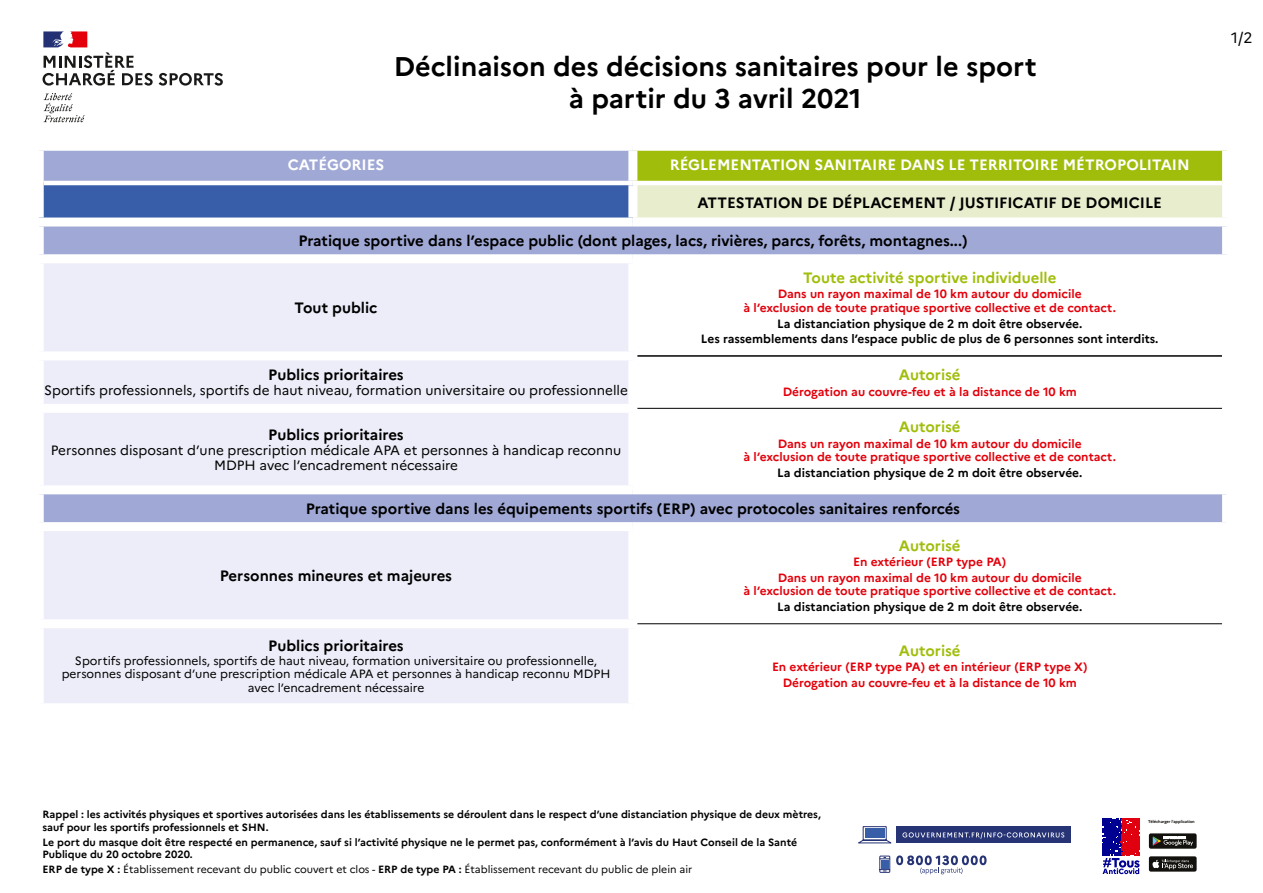
<style>
.page{position:relative;width:1263px;height:893px;background:#fff}
.page>*{position:absolute;margin:0;border:0;box-sizing:border-box;transform-origin:0 0}
.t1{font:700 27px/32.4px "Marianne";color:#000;text-align:center}
.t2{font:700 15px "Marianne";color:#000}
.t3{font:700 15px "Marianne";color:#a1bd0b}
.t4{font:700 15px "Marianne";color:#fff}
.t5{font:15px "Marianne";color:#000}
.t6{font:13.5px/15px "Marianne";color:#000;text-align:center}
.t7{font:700 12px/13.5px "Marianne";color:#e3000b;text-align:center}
.t8{font:700 12px/15.6px "Marianne";color:#000;text-align:center}
.t9{font:12px/13.5px "Marianne";color:#000;text-align:center}
.t10{font:700 10.5px/12.6px "Marianne";color:#000}
.t11{font:10.5px "Marianne";color:#000}
.t12{font:700 4.05px "Marianne";letter-spacing:-.03em;color:#12110d}
.s1{font-weight:700}
</style>
<div class="page">
<svg style="left:879px;top:855px;width:107px;height:19px"></svg>
<div style="left:881px;top:860px;width:7px;height:9px;background:#385ea8"></div>
<svg style="left:858px;top:826px;width:34px;height:17px"></svg>
<div style="left:865px;top:829px;width:19px;height:9px;background:#385ea8"></div>
<div style="left:896px;top:826px;width:175px;height:17px;background:#263375"></div>
<svg style="left:902px;top:832px;width:162px;height:7px"></svg>
<div style="left:1149px;top:856px;width:47px;height:16px;background:#12110d;border-radius:2px"></div>
<svg style="left:1152px;top:859px;width:41px;height:10px"></svg>
<div style="left:1149px;top:833px;width:47px;height:16px;background:#12110d;border-radius:2px"></div>
<svg style="left:1153px;top:836px;width:40px;height:10px"></svg>
<svg style="left:1102px;top:818px;width:37px;height:56px"></svg>
<svg style="left:44px;top:151px;width:1178px;height:371px"></svg>
<div style="left:633px;top:146px;width:593px;height:37px;background:#a1bd0b"></div>
<div style="left:39px;top:183px;width:594px;height:39px;background:#385ea9"></div>
<div style="left:633px;top:183px;width:593px;height:39px;background:#e8eecd"></div>
<svg style="left:44px;top:263px;width:589px;height:440px;background:#e6e8f5"></svg>
<div style="left:35px;top:254px;width:598px;height:9px;background:#fff"></div>
<div style="left:633px;top:254px;width:598px;height:9px;background:#fff"></div>
<div style="left:35px;top:351px;width:602px;height:9px;background:#fff"></div>
<div style="left:35px;top:404px;width:602px;height:9px;background:#fff"></div>
<div style="left:35px;top:485px;width:598px;height:9px;background:#fff"></div>
<div style="left:633px;top:485px;width:598px;height:9px;background:#fff"></div>
<div style="left:35px;top:522px;width:598px;height:9px;background:#fff"></div>
<div style="left:35px;top:619px;width:602px;height:9px;background:#fff"></div>
<div style="left:633px;top:142px;width:598px;height:9px;background:#fff"></div>
<div style="left:628px;top:151px;width:9px;height:30px;background:#fff"></div>
<div style="left:1222px;top:151px;width:9px;height:32px;background:#fff"></div>
<div style="left:35px;top:183px;width:9px;height:35px;background:#fff"></div>
<div style="left:628px;top:185px;width:9px;height:33px;background:#fff"></div>
<div style="left:1222px;top:183px;width:9px;height:35px;background:#fff"></div>
<div style="left:35px;top:218px;width:598px;height:9px;background:#fff"></div>
<div style="left:633px;top:218px;width:598px;height:9px;background:#fff"></div>
<hr style="left:637px;top:355px;width:585px;height:2px;background:#000">
<hr style="left:637px;top:408px;width:585px;height:1px;background:#000">
<hr style="left:637px;top:623px;width:585px;height:1px;background:#000">
<hr style="left:44px;top:181px;width:589px;height:4px;background:#fff">
<hr style="left:633px;top:181px;width:589px;height:4px;background:#fff">
<div style="left:628px;top:531px;width:9px;height:88px;background:#fff"></div>
<div style="left:628px;top:628px;width:9px;height:75px;background:#fff"></div>
<div style="left:628px;top:263px;width:9px;height:88px;background:#fff"></div>
<div style="left:628px;top:360px;width:9px;height:44px;background:#fff"></div>
<div style="left:628px;top:413px;width:9px;height:72px;background:#fff"></div>
<svg style="left:43px;top:93px;width:42px;height:29px"></svg>
<svg style="left:159px;top:73px;width:64px;height:13px"></svg>
<svg style="left:43px;top:31px;width:110px;height:55px"></svg>
<h1 class="t1" style="left:394px;top:50px;width:644px">Déclinaison des décisions sanitaires pour le sport à partir du 3 avril 2021</h1>
<p class="t4" style="left:288px;top:156px;width:98px">CATÉGORIES</p>
<p class="t4" style="left:670px;top:156px;width:522px">RÉGLEMENTATION SANITAIRE DANS LE TERRITOIRE MÉTROPOLITAIN</p>
<p class="t2" style="left:697px;top:194px;width:466px">ATTESTATION DE DÉPLACEMENT / JUSTIFICATIF DE DOMICILE</p>
<p class="t2" style="left:298px;top:232px;width:671px">Pratique sportive dans l’espace public (dont plages, lacs, rivières, parcs, forêts, montagnes...)</p>
<p class="t2" style="left:295px;top:298px;width:84px">Tout public</p>
<p class="t2" style="left:268px;top:366px;width:137px">Publics prioritaires</p>
<p class="t6" style="left:44px;top:383px;width:585px">Sportifs professionnels, sportifs de haut niveau, formation universitaire ou professionnelle</p>
<p class="t3" style="left:803px;top:268px;width:255px">Toute activité sportive individuelle</p>
<p class="t7" style="left:743px;top:287px;width:374px">Dans un rayon maximal de 10 km autour du domicile<br>à l’exclusion de toute pratique sportive collective et de contact.</p>
<p class="t8" style="left:701px;top:315px;width:459px">La distanciation physique de 2 m doit être observée.<br>Les rassemblements dans l’espace public de plus de 6 personnes sont interdits.</p>
<p class="t3" style="left:899px;top:365px;width:63px">Autorisé</p>
<p class="t7" style="left:783px;top:384px;width:296px">Dérogation au couvre-feu et à la distance de 10 km</p>
<p class="t3" style="left:899px;top:418px;width:63px">Autorisé</p>
<p class="t7" style="left:743px;top:437px;width:374px">Dans un rayon maximal de 10 km autour du domicile<br>à l’exclusion de toute pratique sportive collective et de contact.</p>
<p class="t8" style="left:777px;top:465px;width:307px">La distanciation physique de 2 m doit être observée.</p>
<p class="t2" style="left:306px;top:499px;width:656px">Pratique sportive dans les équipements sportifs (ERP) avec protocoles sanitaires renforcés</p>
<p class="t2" style="left:268px;top:425px;width:137px">Publics prioritaires</p>
<p class="t6" style="left:51px;top:442px;width:572px">Personnes disposant d’une prescription médicale APA et personnes à handicap reconnu<br>MDPH avec l’encadrement nécessaire</p>
<p class="t2" style="left:220px;top:566px;width:234px">Personnes mineures et majeures</p>
<p class="t2" style="left:268px;top:637px;width:137px">Publics prioritaires</p>
<p class="t9" style="left:62px;top:654px;width:550px">Sportifs professionnels, sportifs de haut niveau, formation universitaire ou professionnelle, personnes disposant d’une prescription médicale APA et personnes à handicap reconnu MDPH avec l’encadrement nécessaire</p>
<p class="t3" style="left:899px;top:536px;width:63px">Autorisé</p>
<p class="t7" style="left:778px;top:554px;width:305px;line-height:15.6px">En extérieur (ERP type PA)<br>Dans un rayon maximal de 10 km autour du domicile</p>
<p class="t7" style="left:743px;top:584px;width:374px">à l’exclusion de toute pratique sportive collective et de contact.</p>
<p class="t8" style="left:777px;top:599px;width:307px">La distanciation physique de 2 m doit être observée.</p>
<p class="t3" style="left:899px;top:641px;width:63px">Autorisé</p>
<p class="t7" style="left:772px;top:659px;width:317px;line-height:15.6px">En extérieur (ERP type PA) et en intérieur (ERP type X)<br>Dérogation au couvre-feu et à la distance de 10 km</p>
<p class="t5" style="left:1231px;top:28px;width:23px">1/2</p>
<p class="t10" style="left:43px;top:808px;width:780px">Rappel : les activités physiques et sportives autorisées dans les établissements se déroulent dans le respect d’une distanciation physique de deux mètres, sauf pour les sportifs professionnels et SHN.</p>
<p class="t10" style="left:43px;top:836px;width:756px">Le port du masque doit être respecté en permanence, sauf si l’activité physique ne le permet pas, conformément à l’avis du Haut Conseil de la Santé<br>Publique du 20 octobre 2020.</p>
<p class="t11" style="left:43px;top:863px;width:651px"><span class="s1">ERP de type X :</span> Établissement recevant du public couvert et clos - <span class="s1">ERP de type PA :</span> Établissement recevant du public de plein air</p>
<p class="t12" style="left:1148px;top:819px;width:48px">Télécharger l’application</p>
</div>
